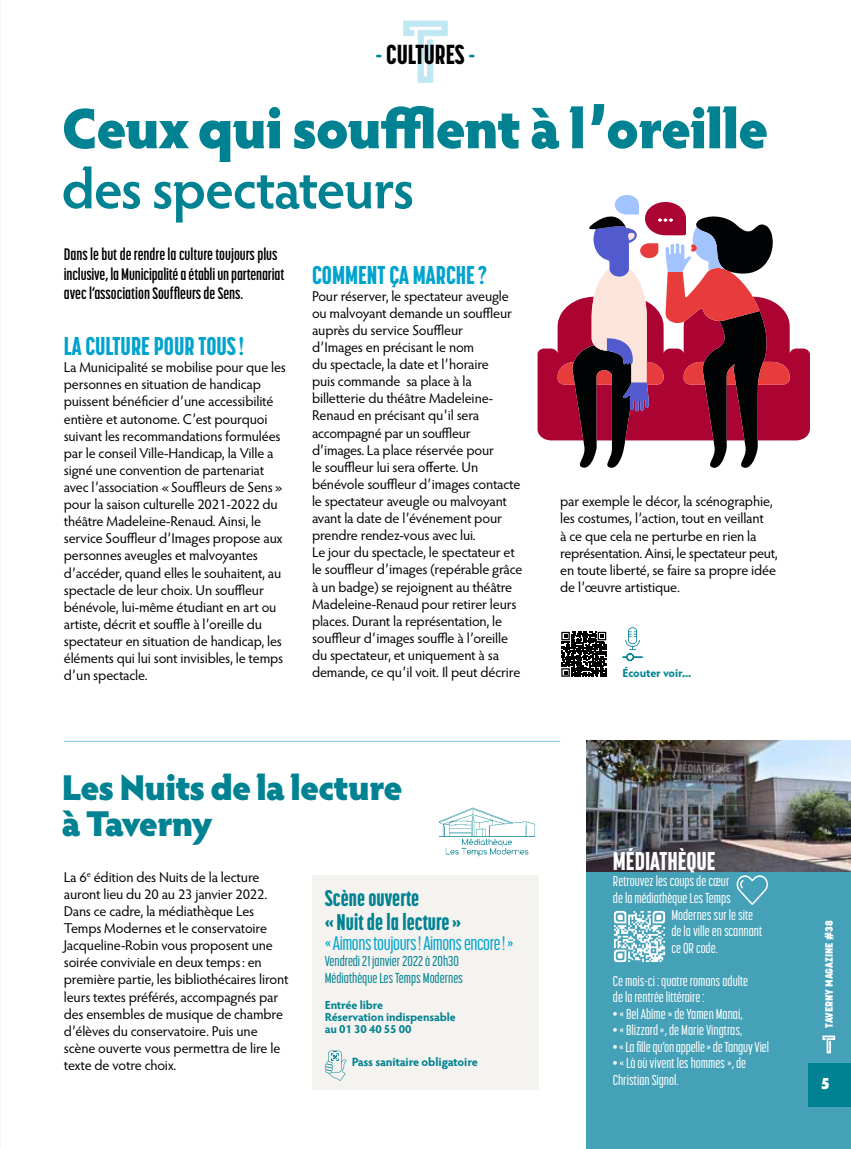
<style>
.page{position:relative;width:851px;height:1149px;background:#fff}
.page>*{position:absolute;margin:0;border:0;box-sizing:border-box;transform-origin:0 0}
.t1{font:900 57px "Hypatia Sans Pro";letter-spacing:-.025em;color:#008292}
.t2{font:600 57px "Hypatia Sans Pro";letter-spacing:-.03em;color:#008292}
.t3{font:900 36px/36px "Hypatia Sans Pro";letter-spacing:-.04em;color:#008292}
.t4{font:800 27.15px "Korolev Compressed";color:#000}
.t5{font:800 25.5px "Korolev Compressed";color:#00a3cd}
.t6{font:800 25.5px "Korolev Compressed";color:#fff}
.t7{font:800 22.5px/24px "Korolev Compressed";color:#008292}
.t8{font:500 19.5px "Korolev Compressed";letter-spacing:-.02em;color:#00a3cd}
.t9{font:700 16.5px/19.5px "Korolev Compressed";color:#000}
.t10{font:900 16.5px "Hypatia Sans Pro";color:#fff}
.t11{font:14.25px/17.1px "Hypatia Sans Pro";letter-spacing:-.01em;color:#000}
.t12{font:500 14.25px/16.5px "Korolev Compressed";color:#fff}
.t13{font:500 14.25px/16.5px "Korolev Compressed";color:#008292}
.t14{font:700 12px "Hypatia Sans Pro";letter-spacing:-.025em;color:#008292}
.t15{font:700 11.7px/11.7px "Hypatia Sans Pro";letter-spacing:-.015em;color:#008292}
.t16{font:800 10.5px "Korolev";color:#fff}
.s1{color:#008292}
</style>
<div class="page">
<div style="left:586px;top:740px;width:264px;height:408px;background:#45a1b8"></div>
<img style="left:586px;top:740px;width:264px;height:131px">
<img style="left:614px;top:911px;width:51px;height:51px">
<svg style="left:403px;top:21px;width:45px;height:62px"></svg>
<svg style="left:537px;top:195px;width:272px;height:273px"></svg>
<hr style="left:64px;top:740px;width:496px;height:1px;background:#71c8e3">
<div style="left:312px;top:875px;width:227px;height:214px;background:#f5f3ef"></div>
<svg style="left:325px;top:1050px;width:21px;height:30px"></svg>
<img style="left:439px;top:807px;width:96px;height:50px">
<svg style="left:622px;top:627px;width:20px;height:34px"></svg>
<svg style="left:561px;top:631px;width:46px;height:46px"></svg>
<svg style="left:561px;top:631px;width:45px;height:45px"></svg>
<div style="left:808px;top:1062px;width:42px;height:44px;background:#008292"></div>
<svg style="left:822px;top:1035px;width:13px;height:17px"></svg>
<svg style="left:736px;top:875px;width:32px;height:29px"></svg>
<h3 class="t4" style="left:376px;top:38px;width:101px"><span class="s1">-</span> CULTURES <span class="s1">-</span></h3>
<h1 class="t1" style="left:61px;top:86px;width:708px">Ceux qui soufflent à l’oreille</h1>
<h1 class="t2" style="left:61px;top:149px;width:354px">des spectateurs</h1>
<p class="t9" style="left:64px;top:244px;width:222px">Dans le but de rendre la culture toujours plus inclusive, la Municipalité a établi un partenariat avec l’association Souffleurs de Sens.</p>
<h3 class="t5" style="left:64px;top:331px;width:181px">LA CULTURE POUR TOUS!</h3>
<p class="t11" style="left:64px;top:358px;width:223px">La Municipalité se mobilise pour que les personnes en situation de handicap puissent bénéficier d’une accessibilité entière et autonome. C’est pourquoi suivant les recommandations formulées par le conseil Ville-Handicap, la Ville a signé une convention de partenariat avec l’association «Souffleurs de Sens» pour la saison culturelle 2021-2022 du théâtre Madeleine-Renaud. Ainsi, le service Souffleur d’Images propose aux personnes aveugles et malvoyantes d’accéder, quand elles le souhaitent, au spectacle de leur choix. Un souffleur bénévole, lui-même étudiant en art ou artiste, décrit et souffle à l’oreille du spectateur en situation de handicap, les éléments qui lui sont invisibles, le temps d’un spectacle.</p>
<h3 class="t5" style="left:312px;top:259px;width:176px">COMMENT ÇA MARCHE?</h3>
<p class="t11" style="left:312px;top:287px;width:212px">Pour réserver, le spectateur aveugle ou malvoyant demande un souffleur auprès du service Souffleur<br>d’Images en précisant le nom<br>du spectacle, la date et l’horaire<br>puis commande sa place à la billetterie du théâtre Madeleine-Renaud en précisant qu’il sera accompagné par un souffleur d’images. La place réservée pour<br>le souffleur lui sera offerte. Un bénévole souffleur d’images contacte le spectateur aveugle ou malvoyant avant la date de l’événement pour prendre rendez-vous avec lui.<br>Le jour du spectacle, le spectateur et le souffleur d’images (repérable grâce à un badge) se rejoignent au théâtre Madeleine-Renaud pour retirer leurs places. Durant la représentation, le souffleur d’images souffle à l’oreille du spectateur, et uniquement à sa demande, ce qu’il voit. Il peut décrire</p>
<h2 class="t3" style="left:61px;top:766px;width:342px">Les Nuits de la lecture à Taverny</h2>
<p class="t11" style="left:64px;top:867px;width:226px">La 6<sup>e</sup> édition des Nuits de la lecture auront lieu du 20 au 23 janvier 2022.<br>Dans ce cadre, la médiathèque Les Temps Modernes et le conservatoire Jacqueline-Robin vous proposent une soirée conviviale en deux temps: en première partie, les bibliothécaires liront leurs textes préférés, accompagnés par des ensembles de musique de chambre d’élèves du conservatoire. Puis une scène ouverte vous permettra de lire le texte de votre choix.</p>
<h3 class="t7" style="left:325px;top:885px;width:138px">Scène ouverte<br>« Nuit de la lecture »</h3>
<h3 class="t8" style="left:325px;top:932px;width:190px">«Aimons toujours! Aimons encore!»</h3>
<p class="t13" style="left:325px;top:952px;width:140px">Vendredi 21 janvier 2022 à 20h30<br>Médiathèque Les Temps Modernes</p>
<p class="t15" style="left:325px;top:998px;width:132px">Entrée libre<br>Réservation indispensable au 01 30 40 55 00</p>
<p class="t14" style="left:351px;top:1052px;width:128px">Pass sanitaire obligatoire</p>
<p class="t11" style="left:560px;top:492px;width:219px">par exemple le décor, la scénographie, les costumes, l’action, tout en veillant<br>à ce que cela ne perturbe en rien la représentation. Ainsi, le spectateur peut, en toute liberté, se faire sa propre idée de l’œuvre artistique.</p>
<p class="t15" style="left:622px;top:666px;width:70px">Écouter voir...</p>
<h3 class="t6" style="left:612px;top:845px;width:104px">MÉDIATHÈQUE</h3>
<p class="t12" style="left:612px;top:872px;width:118px">Retrouvez les coups de cœur</p>
<p class="t12" style="left:612px;top:889px;width:120px">de la médiathèque Les Temps</p>
<p class="t12" style="left:671px;top:905px;width:83px">Modernes sur le site</p>
<p class="t12" style="left:671px;top:922px;width:92px">de la ville en scannant</p>
<p class="t12" style="left:671px;top:938px;width:48px">ce QR code.</p>
<p class="t12" style="left:612px;top:971px;width:137px">Ce mois-ci : quatre romans adulte de la rentrée littéraire:</p>
<p class="t12" style="left:612px;top:1004px;width:131px">• «Bel Abîme» de Yamen Manai,</p>
<p class="t12" style="left:612px;top:1021px;width:131px">• «Blizzard», de Marie Vingtras,</p>
<p class="t12" style="left:612px;top:1037px;width:158px">• «La fille qu’on appelle» de Tanguy Viel</p>
<p class="t12" style="left:612px;top:1054px;width:135px">• « Là où vivent les hommes », de<br>Christian Signol.</p>
<p class="t16" style="left:822px;top:1027px;width:109px;rotate:-90deg">TAVERNY MAGAZINE #38</p>
<p class="t10" style="left:820px;top:1070px;width:11px">5</p>
</div>
